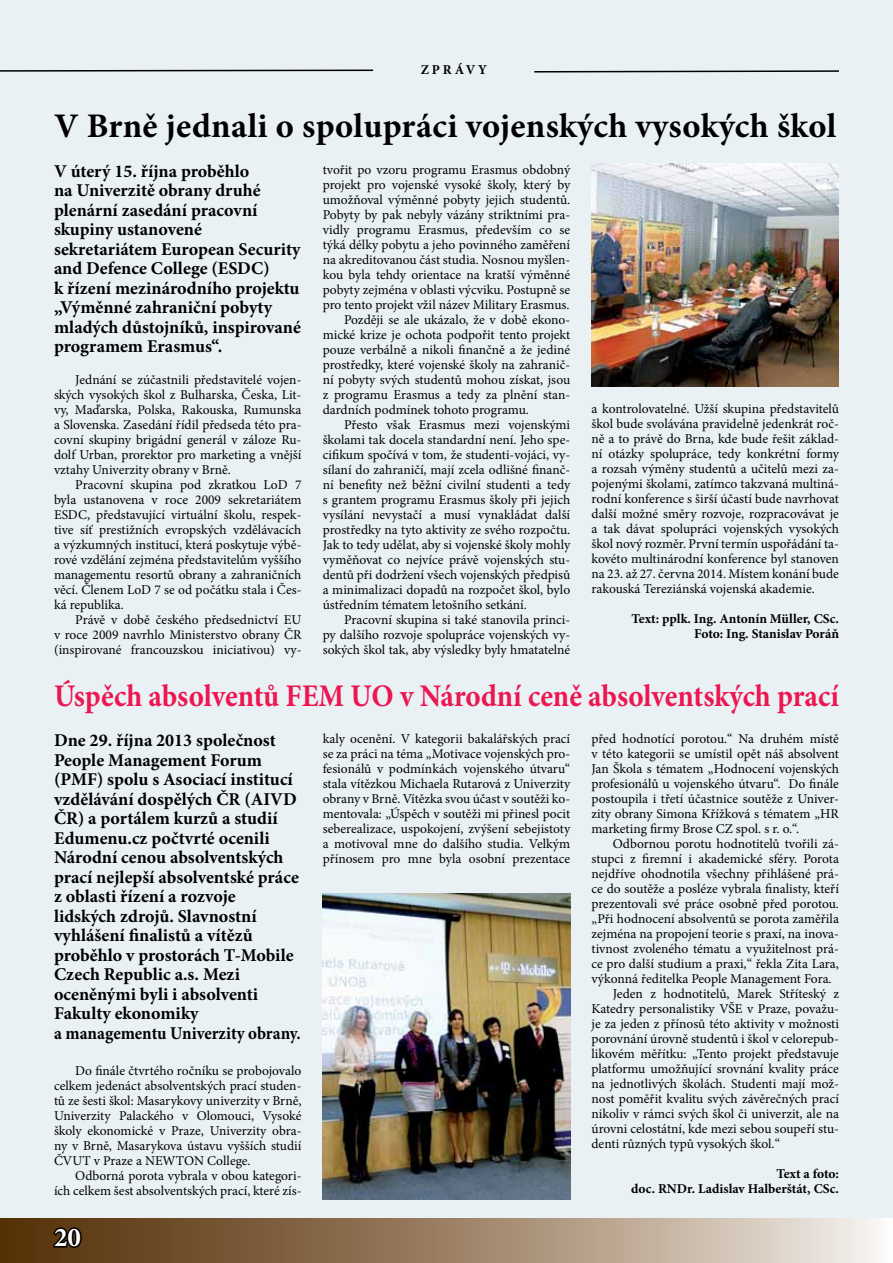
<style>
.page{position:relative;width:893px;height:1263px;background:#fff}
.page>*{position:absolute;margin:0;border:0;box-sizing:border-box;transform-origin:0 0}
.t1{font:700 34.5px "Minion Pro";letter-spacing:.01em;color:#000}
.t2{font:700 31.5px "Minion Pro";color:#ed1651;scale:.92 1}
.t3{font:700 27px "Minion Pro";color:#fff}
.t4{font:700 18px/19.5px "Minion Pro";color:#000}
.t5{font:13.5px/15px "Minion Pro";color:#000;text-align:justify}
.t6{font:700 13.5px/15px "Minion Pro";color:#000;text-align:right}
</style>
<div class="page">
<div style="left:0;top:0;width:893px;height:1244px;background:#eaf1f5"></div>
<svg style="left:0;top:1219px;width:893px;height:44px;background:#a0886f"></svg>
<svg style="left:51px;top:1226px;width:32px;height:23px"></svg>
<svg style="left:0;top:69px;width:374px;height:3px"></svg>
<svg style="left:534px;top:70px;width:305px;height:3px"></svg>
<img style="left:591px;top:164px;width:248px;height:223px">
<img style="left:323px;top:893px;width:247px;height:306px">
<p class="t6" style="left:421px;top:62px;width:68px">ZPRÁVY</p>
<h1 class="t1" style="left:54px;top:101px;width:784px">V Brně jednali o spolupráci vojenských vysokých škol</h1>
<p class="t4" style="left:54px;top:161px;width:248px">V úterý 15. října proběhlo<br>na Univerzitě obrany druhé plenární zasedání pracovní skupiny ustanovené sekretariátem European Security and Defence College (ESDC)<br>k řízení mezinárodního projektu „Výměnné zahraniční pobyty mladých důstojníků, inspirované programem Erasmus“.</p>
<p class="t5" style="left:54px;top:372px;width:249px;text-indent:21px">Jednání se zúčastnili představitelé vojen&shy;ských vysokých škol z Bulharska, Česka, Lit&shy;vy, Maďarska, Polska, Rakouska, Rumunska a Slovenska. Zasedání řídil předseda této pra&shy;covní skupiny brigádní generál v záloze Ru&shy;dolf Urban, prorektor pro marketing a vnější vztahy Univerzity obrany v Brně.</p>
<p class="t5" style="left:54px;top:477px;width:249px;text-indent:21px">Pracovní skupina pod zkratkou LoD 7 byla ustanovena v roce 2009 sekretariátem ESDC, představující virtuální školu, respek&shy;tive síť prestižních evropských vzdělávacích a výzkumných institucí, která poskytuje výbě&shy;rové vzdělání zejména představitelům vyššího managementu resortů obrany a zahraničních věcí. Členem LoD 7 se od počátku stala i Čes&shy;ká republika.</p>
<p class="t5" style="left:54px;top:612px;width:249px;text-indent:21px">Právě v době českého předsednictví EU v roce 2009 navrhlo Ministerstvo obrany ČR (inspirované francouzskou iniciativou) vy-</p>
<p class="t5" style="left:323px;top:162px;width:249px">tvořit po vzoru programu Erasmus obdobný</p>
<p class="t5" style="left:323px;top:177px;width:249px">projekt pro vojenské vysoké školy, který by</p>
<p class="t5" style="left:323px;top:192px;width:249px">umožňoval výměnné pobyty jejich studentů.</p>
<p class="t5" style="left:323px;top:207px;width:249px">Pobyty by pak nebyly vázány striktními pra-</p>
<p class="t5" style="left:323px;top:222px;width:249px">vidly programu Erasmus, především co se</p>
<p class="t5" style="left:323px;top:237px;width:249px">týká délky pobytu a jeho povinného zaměření</p>
<p class="t5" style="left:323px;top:252px;width:249px">na akreditovanou část studia. Nosnou myšlen-</p>
<p class="t5" style="left:323px;top:267px;width:249px">kou byla tehdy orientace na kratší výměnné</p>
<p class="t5" style="left:323px;top:282px;width:249px">pobyty zejména v oblasti výcviku. Postupně se</p>
<p class="t5" style="left:323px;top:297px;width:248px">pro tento projekt vžil název Military Erasmus.</p>
<p class="t5" style="left:344px;top:312px;width:228px">Později se ale ukázalo, že v době ekono-</p>
<p class="t5" style="left:323px;top:327px;width:249px">mické krize je ochota podpořit tento projekt</p>
<p class="t5" style="left:323px;top:342px;width:249px">pouze verbálně a nikoli finančně a že jediné</p>
<p class="t5" style="left:323px;top:357px;width:249px">prostředky, které vojenské školy na zahranič-</p>
<p class="t5" style="left:323px;top:372px;width:249px">ní pobyty svých studentů mohou získat, jsou</p>
<p class="t5" style="left:323px;top:387px;width:249px">z programu Erasmus a tedy za plnění stan-</p>
<p class="t5" style="left:323px;top:402px;width:208px">dardních podmínek tohoto programu.</p>
<p class="t5" style="left:344px;top:417px;width:228px">Přesto však Erasmus mezi vojenskými</p>
<p class="t5" style="left:323px;top:432px;width:249px">školami tak docela standardní není. Jeho spe-</p>
<p class="t5" style="left:323px;top:447px;width:249px">cifikum spočívá v tom, že studenti-vojáci, vy-</p>
<p class="t5" style="left:323px;top:462px;width:249px">sílaní do zahraničí, mají zcela odlišné finanč-</p>
<p class="t5" style="left:323px;top:477px;width:249px">ní benefity než běžní civilní studenti a tedy</p>
<p class="t5" style="left:323px;top:492px;width:249px">s grantem programu Erasmus školy při jejich</p>
<p class="t5" style="left:323px;top:507px;width:249px">vysílání nevystačí a musí vynakládat další</p>
<p class="t5" style="left:323px;top:522px;width:249px">prostředky na tyto aktivity ze svého rozpočtu.</p>
<p class="t5" style="left:323px;top:537px;width:249px">Jak to tedy udělat, aby si vojenské školy mohly</p>
<p class="t5" style="left:323px;top:552px;width:249px">vyměňovat co nejvíce právě vojenských stu-</p>
<p class="t5" style="left:323px;top:567px;width:249px">dentů při dodržení všech vojenských předpisů</p>
<p class="t5" style="left:323px;top:582px;width:249px">a minimalizaci dopadů na rozpočet škol, bylo</p>
<p class="t5" style="left:323px;top:597px;width:206px">ústředním tématem letošního setkání.</p>
<p class="t5" style="left:344px;top:612px;width:228px">Pracovní skupina si také stanovila princi-</p>
<p class="t5" style="left:323px;top:627px;width:249px">py dalšího rozvoje spolupráce vojenských vy-</p>
<p class="t5" style="left:323px;top:642px;width:249px">sokých škol tak, aby výsledky byly hmatatelné</p>
<p class="t5" style="left:591px;top:401px;width:249px">a kontrolovatelné. Užší skupina představitelů škol bude svolávána pravidelně jedenkrát roč&shy;ně a to právě do Brna, kde bude řešit základ&shy;ní otázky spolupráce, tedy konkrétní formy a rozsah výměny studentů a učitelů mezi za&shy;pojenými školami, zatímco takzvaná multiná&shy;rodní konference s širší účastí bude navrhovat další možné směry rozvoje, rozpracovávat je a tak dávat spolupráci vojenských vysokých škol nový rozměr. První termín uspořádání ta&shy;kovéto multinárodní konference byl stanoven na 23. až 27. června 2014. Místem konání bude rakouská Tereziánská vojenská akademie.</p>
<p class="t6" style="left:632px;top:611px;width:209px">Text: pplk. Ing. Antonín Müller, CSc.<br>Foto: Ing. Stanislav Poráň</p>
<h2 class="t2" style="left:54px;top:674px;width:855px">Úspěch absolventů FEM UO v Národní ceně absolventských prací</h2>
<p class="t4" style="left:54px;top:731px;width:248px">Dne 29. října 2013 společnost<br>People Management Forum (PMF) spolu s Asociací institucí vzdělávání dospělých ČR (AIVD<br>ČR) a portálem kurzů a studií<br>Edumenu.cz počtvrté ocenili<br>Národní cenou absolventských prací nejlepší absolventské práce z oblasti řízení a rozvoje lidských zdrojů. Slavnostní vyhlášení finalistů a vítězů proběhlo v prostorách T-Mobile<br>Czech Republic a.s. Mezi oceněnými byli i absolventi<br>Fakulty ekonomiky<br>a managementu Univerzity obrany.</p>
<p class="t5" style="left:54px;top:1063px;width:249px;text-indent:21px">Do finále čtvrtého ročníku se probojovalo celkem jedenáct absolventských prací studen&shy;tů ze šesti škol: Masarykovy univerzity v Brně, Univerzity Palackého v Olomouci, Vysoké školy ekonomické v Praze, Univerzity obra&shy;ny v Brně, Masarykova ústavu vyšších studií ČVUT v Praze a NEWTON College.</p>
<p class="t5" style="left:54px;top:1168px;width:249px;text-align:right">Odborná porota vybrala v obou kategori-<br>ích celkem šest absolventských prací, které zís-</p>
<h3 class="t3" style="left:54px;top:1218px;width:28px">20</h3>
<p class="t5" style="left:323px;top:731px;width:249px">kaly ocenění. V kategorii bakalářských prací se za práci na téma „Motivace vojenských pro&shy;fesionálů v podmínkách vojenského útvaru“ stala vítězkou Michaela Rutarová z Univerzity obrany v Brně. Vítězka svou účast v soutěži ko&shy;mentovala: „Úspěch v soutěži mi přinesl pocit seberealizace, uspokojení, zvýšení sebejistoty a motivoval mne do dalšího studia. Velkým přínosem pro mne byla osobní prezentace</p>
<p class="t5" style="left:591px;top:731px;width:249px">před hodnotící porotou.“ Na druhém místě v této kategorii se umístil opět náš absolvent Jan Škola s tématem „Hodnocení vojenských profesionálů u vojenského útvaru“. Do finále postoupila i třetí účastnice soutěže z Univer&shy;zity obrany Simona Křížková s tématem „HR marketing firmy Brose CZ spol. s r. o.“.</p>
<p class="t5" style="left:613px;top:836px;width:228px">Odbornou porotu hodnotitelů tvořili zá-</p>
<p class="t5" style="left:591px;top:851px;width:249px">stupci z firemní i akademické sféry. Porota</p>
<p class="t5" style="left:591px;top:866px;width:249px">nejdříve ohodnotila všechny přihlášené prá-</p>
<p class="t5" style="left:591px;top:881px;width:249px">ce do soutěže a posléze vybrala finalisty, kteří</p>
<p class="t5" style="left:591px;top:896px;width:249px">prezentovali své práce osobně před porotou.</p>
<p class="t5" style="left:591px;top:911px;width:249px">„Při hodnocení absolventů se porota zaměřila</p>
<p class="t5" style="left:591px;top:926px;width:249px">zejména na propojení teorie s praxí, na inova-</p>
<p class="t5" style="left:591px;top:941px;width:249px">tivnost zvoleného tématu a využitelnost prá-</p>
<p class="t5" style="left:591px;top:956px;width:249px">ce pro další studium a praxi,“ řekla Zita Lara,</p>
<p class="t5" style="left:591px;top:971px;width:242px">výkonná ředitelka People Management Fora.</p>
<p class="t5" style="left:613px;top:986px;width:228px">Jeden z hodnotitelů, Marek Stříteský z</p>
<p class="t5" style="left:591px;top:1001px;width:249px">Katedry personalistiky VŠE v Praze, považu-</p>
<p class="t5" style="left:591px;top:1016px;width:249px">je za jeden z přínosů této aktivity v možnosti</p>
<p class="t5" style="left:591px;top:1031px;width:249px">porovnání úrovně studentů i škol v celorepub-</p>
<p class="t5" style="left:591px;top:1046px;width:249px">likovém měřítku: „Tento projekt představuje</p>
<p class="t5" style="left:591px;top:1061px;width:249px">platformu umožňující srovnání kvality práce</p>
<p class="t5" style="left:591px;top:1076px;width:249px">na jednotlivých školách. Studenti mají mož-</p>
<p class="t5" style="left:591px;top:1091px;width:249px">nost poměřit kvalitu svých závěrečných prací</p>
<p class="t5" style="left:591px;top:1106px;width:249px">nikoliv v rámci svých škol či univerzit, ale na</p>
<p class="t5" style="left:591px;top:1121px;width:249px">úrovni celostátní, kde mezi sebou soupeří stu-</p>
<p class="t5" style="left:591px;top:1136px;width:190px">denti různých typů vysokých škol.“</p>
<p class="t6" style="left:631px;top:1166px;width:209px">Text a foto:<br>doc. RNDr. Ladislav Halberštát, CSc.</p>
</div>
